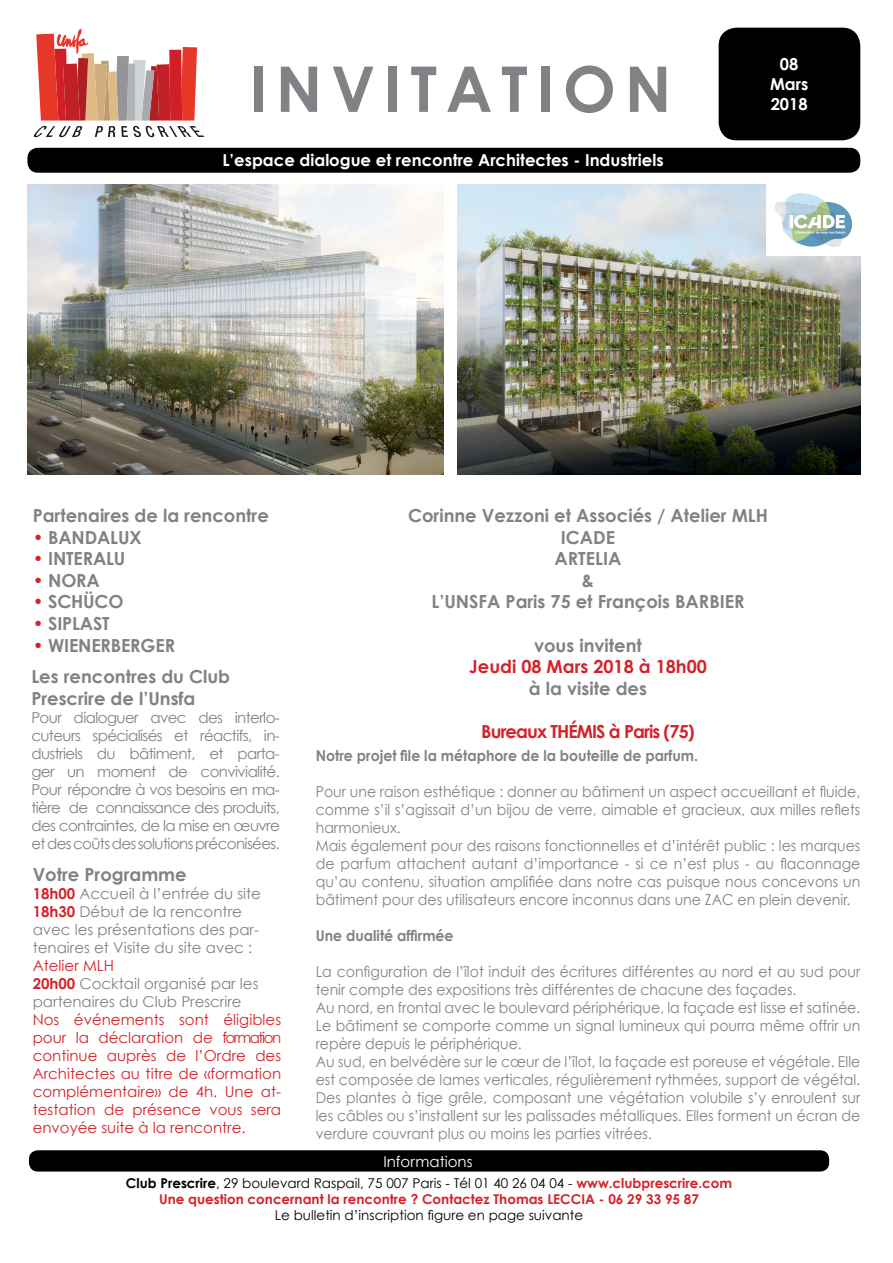
<style>
.page{position:relative;width:893px;height:1263px;background:#fff}
.page>*{position:absolute;margin:0;border:0;box-sizing:border-box;transform-origin:0 0}
.t1{font:700 63px "Century Gothic";letter-spacing:.14em;color:#808285}
.t2{font:700 18px/21.6px "Century Gothic";color:#808285}
.t3{font:700 18px "Century Gothic";letter-spacing:-.05em;color:#d52229}
.t4{font:700 18px "Century Gothic";color:#d52229}
.t5{font:700 16.5px/19.8px "Century Gothic";color:#fff;text-align:center}
.t6{font:15px/18px "Century Gothic";color:#808285;scale:.94 1}
.t7{font:15px/18px "Century Gothic";color:#808285}
.t8{font:15px/18px "Century Gothic";color:#d52229;text-align:justify}
.t9{font:700 15px "Century Gothic";color:#808285;scale:.94 1}
.t10{font:15px "Century Gothic";color:#fff}
.t11{font:700 13.5px/16.2px "Century Gothic";color:#d52229;text-align:center}
.t12{font:13.5px "Century Gothic";color:#000}
.s1{font-weight:400;color:#d52229}
.s2{font-weight:700;color:#d52229}
.s3{color:#d52229}
.s4{color:#000}
.s5{font-weight:400;color:#000}
</style>
<div class="page">
<div style="left:27px;top:148px;width:833px;height:25px;background:#000;border-radius:10px"></div>
<div style="left:719px;top:28px;width:141px;height:112px;background:#000;border-radius:18px"></div>
<svg style="left:34px;top:29px;width:170px;height:108px"></svg>
<div style="left:29px;top:1150px;width:800px;height:21px;background:#000;border-radius:9px"></div>
<img style="left:27px;top:185px;width:417px;height:289px">
<img style="left:457px;top:185px;width:403px;height:289px">
<img style="left:766px;top:185px;width:94px;height:70px">
<h1 class="t1" style="left:249px;top:49px;width:424px">INVITATION</h1>
<p class="t5" style="left:222px;top:150px;width:443px">L’espace dialogue et rencontre Architectes - Industriels</p>
<p class="t5" style="left:770px;top:54px;width:40px">08<br>Mars</p>
<p class="t5" style="left:771px;top:94px;width:38px">2018</p>
<p class="t2" style="left:33px;top:504px;width:238px">Partenaires de la rencontre</p>
<p class="t2" style="left:33px;top:526px;width:110px"><span class="s1">•</span> BANDALUX</p>
<p class="t2" style="left:33px;top:547px;width:94px"><span class="s1">•</span> INTERALU</p>
<p class="t2" style="left:33px;top:569px;width:69px"><span class="s1">•</span> NORA</p>
<p class="t2" style="left:33px;top:591px;width:92px"><span class="s1">•</span> SCHÜCO</p>
<p class="t2" style="left:33px;top:612px;width:79px"><span class="s1">•</span> SIPLAST</p>
<p class="t2" style="left:33px;top:634px;width:144px"><span class="s1">•</span> WIENERBERGER</p>
<p class="t2" style="left:31px;top:665px;width:200px">Les rencontres du Club<br>Prescrire de l’Unsfa</p>
<p class="t7" style="left:31px;top:708px;width:250px;text-align:justify">Pour dialoguer avec des interlo&shy;cuteurs spécialisés et réactifs, in&shy;dustriels du bâtiment, et parta&shy;ger un moment de convivialité.<br>Pour répondre à vos besoins en ma&shy;tière de connaissance des produits, des contraintes, de la mise en œuvre et des coûts des solutions préconisées.</p>
<p class="t2" style="left:33px;top:863px;width:156px">Votre Programme</p>
<p class="t7" style="left:33px;top:884px;width:230px"><span class="s2">18h00</span> Accueil à l’entrée du site<br><span class="s2">18h30</span> Début de la rencontre avec les présentations des par&shy;tenaires et Visite du site avec :</p>
<p class="t7" style="left:33px;top:956px;width:227px"><span class="s3">Atelier MLH<br></span><span class="s2">20h00</span> Cocktail organisé par les partenaires du Club Prescrire</p>
<p class="t8" style="left:33px;top:1010px;width:250px">Nos événements sont éligibles pour la déclaration de formation continue auprès de l’Ordre des Architectes au titre de «formation complémentaire» de 4h. Une at&shy;testation de présence vous sera envoyée suite à la rencontre.</p>
<p class="t2" style="left:408px;top:504px;width:361px;text-align:center">Corinne Vezzoni et Associés / Atelier MLH<br>ICADE<br>ARTELIA<br>&amp;<br>L’UNSFA Paris 75 et François BARBIER</p>
<p class="t2" style="left:534px;top:634px;width:109px">vous invitent</p>
<p class="t4" style="left:469px;top:655px;width:239px">Jeudi 08 Mars 2018 à 18h00</p>
<p class="t2" style="left:529px;top:677px;width:120px">à la visite des</p>
<p class="t3" style="left:481px;top:720px;width:215px">Bureaux THÉMIS à Paris (75)</p>
<p class="t9" style="left:316px;top:746px;width:408px">Notre projet file la métaphore de la bouteille de parfum.</p>
<p class="t6" style="left:316px;top:782px;width:581px">Pour une raison esthétique : donner au bâtiment un aspect accueillant et fluide, comme s’il s’agissait d’un bijou de verre, aimable et gracieux, aux milles reflets harmonieux.<br>Mais également pour des raisons fonctionnelles et d’intérêt public : les marques de parfum attachent autant d’importance - si ce n’est plus - au flaconnage qu’au contenu, situation amplifiée dans notre cas puisque nous concevons un bâtiment pour des utilisateurs encore inconnus dans une ZAC en plein devenir.</p>
<p class="t9" style="left:316px;top:926px;width:148px">Une dualité affirmée</p>
<p class="t6" style="left:316px;top:962px;width:581px">La configuration de l’îlot induit des écritures différentes au nord et au sud pour tenir compte des expositions très différentes de chacune des façades.<br>Au nord, en frontal avec le boulevard périphérique, la façade est lisse et satinée.<br>Le bâtiment se comporte comme un signal lumineux qui pourra même offrir un repère depuis le périphérique.<br>Au sud, en belvédère sur le cœur de l’îlot, la façade est poreuse et végétale. Elle est composée de lames verticales, régulièrement rythmées, support de végétal.<br>Des plantes à tige grêle, composant une végétation volubile s’y enroulent sur les câbles ou s’installent sur les palissades métalliques. Elles forment un écran de verdure couvrant plus ou moins les parties vitrées.</p>
<p class="t10" style="left:383px;top:1152px;width:91px">Informations</p>
<p class="t11" style="left:126px;top:1175px;width:608px"><span class="s4">Club Prescrire</span><span class="s5">, 29 boulevard Raspail, 75 007 Paris - Tél 01 40 26 04 04 -</span> www.clubprescrire.com<br>Une question concernant la rencontre ? Contactez Thomas LECCIA - 06 29 33 95 87</p>
<p class="t12" style="left:275px;top:1207px;width:310px">Le bulletin d’inscription figure en page suivante</p>
</div>
